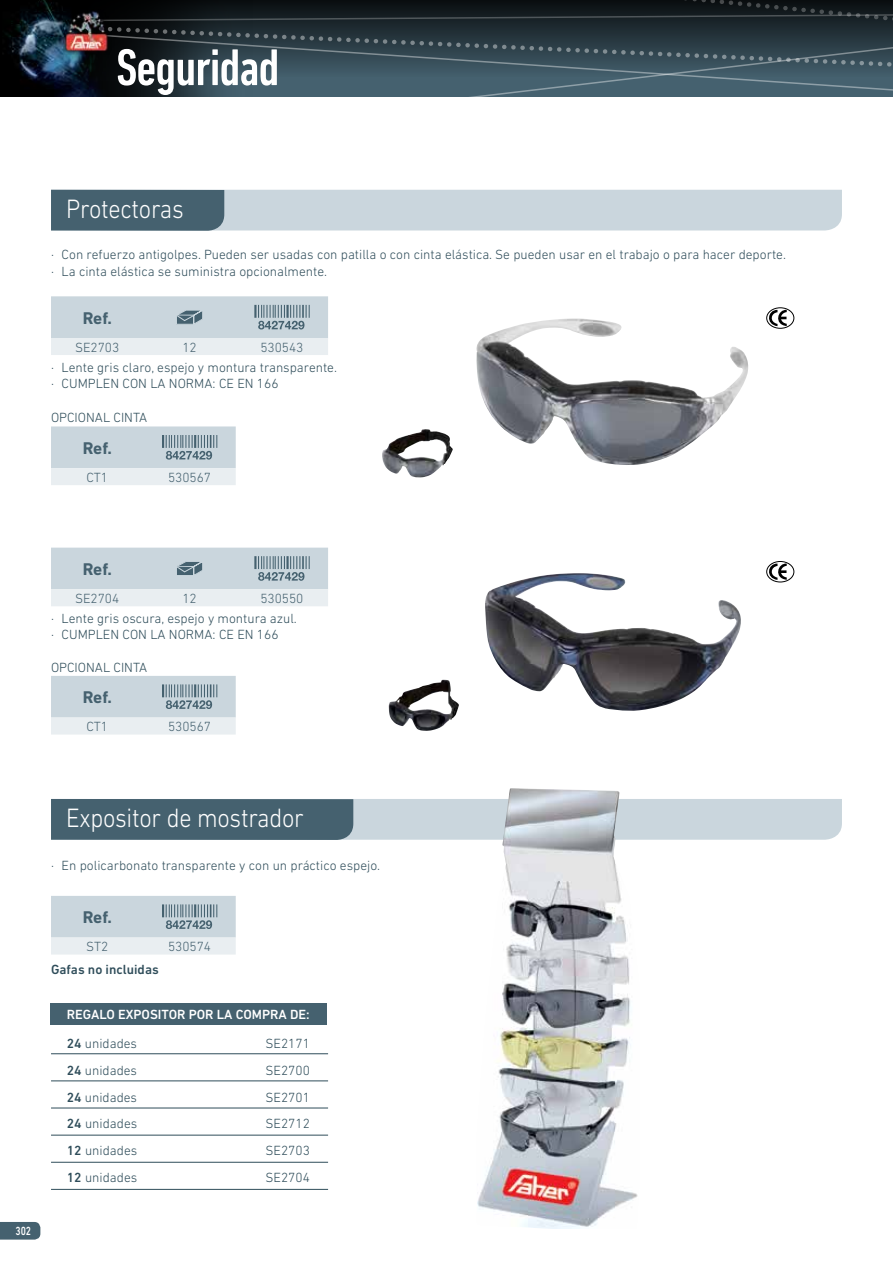
<style>
.page{position:relative;width:893px;height:1263px;background:#fff}
.page>*{position:absolute;margin:0;border:0;box-sizing:border-box;transform-origin:0 0}
.t1{font:500 condensed 52.5px "DIN Next LT Pro";letter-spacing:-.02em;color:#fff}
.t2{font:300 27px "DIN Next LT Pro";letter-spacing:-.01em;color:#fff;scale:.9 1}
.t3{font:700 17.25px "DIN Next LT Pro";letter-spacing:-.01em;color:#45616f}
.t4{font:300 13.5px/16.2px "DIN Next LT Pro";color:#2f4d5a}
.t5{font:300 13.5px "DIN Next LT Pro";color:#45616f}
.t6{font:500 13.5px/29px "DIN Next LT Pro";color:#fff}
.t7{font:500 13.5px "DIN Next LT Pro";color:#2f4d5a}
.t8{font:500 12px "DIN Next LT Pro";color:#fff;scale:.8 1}
.s1{color:#2f4d5a}
.s2{font-weight:300;color:#2f4d5a}
.s3{font-weight:500}
</style>
<div class="page">
<img style="left:0;top:0;width:287px;height:97px">
<svg style="left:105px;top:31px;width:320px;height:66px;background:#30424b"></svg>
<svg style="left:94px;top:7px;width:331px;height:24px;background:#171e22"></svg>
<svg style="left:425px;top:0;width:468px;height:97px;background:#31434c"></svg>
<img style="left:64px;top:9px;width:47px;height:45px">
<svg style="left:0;top:1222px;width:40px;height:17px"></svg>
<img style="left:476px;top:318px;width:273px;height:147px">
<div style="left:50px;top:1003px;width:277px;height:21px;background:#45616f"></div>
<svg style="left:766px;top:309px;width:21px;height:17px"></svg>
<div style="left:766px;top:307px;width:28px;height:22px;border:1px solid #000;border-radius:50%"></div>
<svg style="left:766px;top:563px;width:21px;height:17px"></svg>
<div style="left:766px;top:561px;width:28px;height:21px;border:1px solid #000;border-radius:50%"></div>
<svg style="left:51px;top:296px;width:277px;height:59px;background:#cdd8de"></svg>
<svg style="left:51px;top:548px;width:277px;height:58px;background:#cdd7dd"></svg>
<svg style="left:51px;top:896px;width:185px;height:58px;background:#ccd7dd"></svg>
<svg style="left:51px;top:676px;width:185px;height:58px;background:#ccd7dd"></svg>
<svg style="left:51px;top:426px;width:185px;height:59px;background:#cdd8de"></svg>
<img style="left:389px;top:680px;width:70px;height:51px">
<img style="left:382px;top:429px;width:71px;height:49px">
<img style="left:485px;top:573px;width:256px;height:138px">
<svg style="left:51px;top:799px;width:791px;height:41px;background:#8b9ea8"></svg>
<img style="left:477px;top:788px;width:162px;height:441px">
<svg style="left:51px;top:190px;width:791px;height:41px;background:#aebdc5"></svg>
<hr style="left:51px;top:1053px;width:277px;height:1px;background:#2f4d5a">
<hr style="left:51px;top:1189px;width:277px;height:1px;background:#2f4d5a">
<hr style="left:51px;top:1080px;width:277px;height:1px;background:#2f4d5a">
<hr style="left:51px;top:1108px;width:277px;height:1px;background:#2f4d5a">
<hr style="left:51px;top:1135px;width:277px;height:1px;background:#2f4d5a">
<hr style="left:51px;top:1162px;width:277px;height:1px;background:#2f4d5a">
<h1 class="t1" style="left:116px;top:38px;width:165px">Seguridad</h1>
<h2 class="t2" style="left:66px;top:193px;width:132px">Protectoras</h2>
<p class="t4" style="left:51px;top:247px;width:736px">· Con refuerzo antigolpes. Pueden ser usadas con patilla o con cinta elástica. Se pueden usar en el trabajo o para hacer deporte. · La cinta elástica se suministra opcionalmente.</p>
<p class="t3" style="left:83px;top:308px;width:31px">Ref.</p>
<p class="t5" style="left:75px;top:339px;width:46px">SE2703</p>
<p class="t5" style="left:182px;top:339px;width:16px">12</p>
<p class="t5" style="left:260px;top:339px;width:45px">530543</p>
<p class="t4" style="left:51px;top:359px;width:287px">· Lente gris claro, espejo y montura transparente. · CUMPLEN CON LA NORMA: CE EN 166</p>
<p class="t4" style="left:51px;top:409px;width:98px">OPCIONAL CINTA</p>
<p class="t3" style="left:83px;top:438px;width:31px">Ref.</p>
<p class="t5" style="left:86px;top:469px;width:23px">CT1</p>
<p class="t5" style="left:168px;top:469px;width:45px">530567</p>
<p class="t3" style="left:83px;top:559px;width:31px">Ref.</p>
<p class="t5" style="left:75px;top:590px;width:46px">SE2704</p>
<p class="t5" style="left:182px;top:590px;width:16px">12</p>
<p class="t5" style="left:260px;top:590px;width:45px">530550</p>
<p class="t4" style="left:51px;top:610px;width:247px">· Lente gris oscura, espejo y montura azul. · CUMPLEN CON LA NORMA: CE EN 166</p>
<p class="t4" style="left:51px;top:659px;width:98px">OPCIONAL CINTA</p>
<p class="t3" style="left:83px;top:687px;width:31px">Ref.</p>
<p class="t5" style="left:86px;top:719px;width:23px">CT1</p>
<p class="t5" style="left:168px;top:719px;width:45px">530567</p>
<p class="t8" style="left:15px;top:1223px;width:21px">302</p>
<h2 class="t2" style="left:66px;top:802px;width:266px">Expositor de mostrador</h2>
<p class="t4" style="left:51px;top:857px;width:331px">· En policarbonato transparente y con un práctico espejo.</p>
<p class="t3" style="left:83px;top:907px;width:31px">Ref.</p>
<p class="t5" style="left:86px;top:939px;width:24px">ST2</p>
<p class="t5" style="left:168px;top:939px;width:45px">530574</p>
<p class="t7" style="left:51px;top:961px;width:109px">Gafas no incluidas</p>
<p class="t6" style="left:67px;top:1000px;width:244px">REGALO EXPOSITOR POR LA COMPRA DE:<br><span class="s1">24</span> <span class="s2">unidades</span></p>
<p class="t4" style="left:266px;top:1035px;width:46px">SE2171</p>
<p class="t4" style="left:67px;top:1062px;width:72px"><span class="s3">24</span> unidades</p>
<p class="t4" style="left:266px;top:1062px;width:46px">SE2700</p>
<p class="t4" style="left:67px;top:1089px;width:72px"><span class="s3">24</span> unidades</p>
<p class="t4" style="left:266px;top:1089px;width:46px">SE2701</p>
<p class="t4" style="left:67px;top:1116px;width:72px"><span class="s3">24</span> unidades</p>
<p class="t4" style="left:266px;top:1116px;width:46px">SE2712</p>
<p class="t4" style="left:67px;top:1142px;width:72px"><span class="s3">12</span> unidades</p>
<p class="t4" style="left:266px;top:1142px;width:46px">SE2703</p>
<p class="t4" style="left:67px;top:1169px;width:72px"><span class="s3">12</span> unidades</p>
<p class="t4" style="left:266px;top:1169px;width:46px">SE2704</p>
</div>
